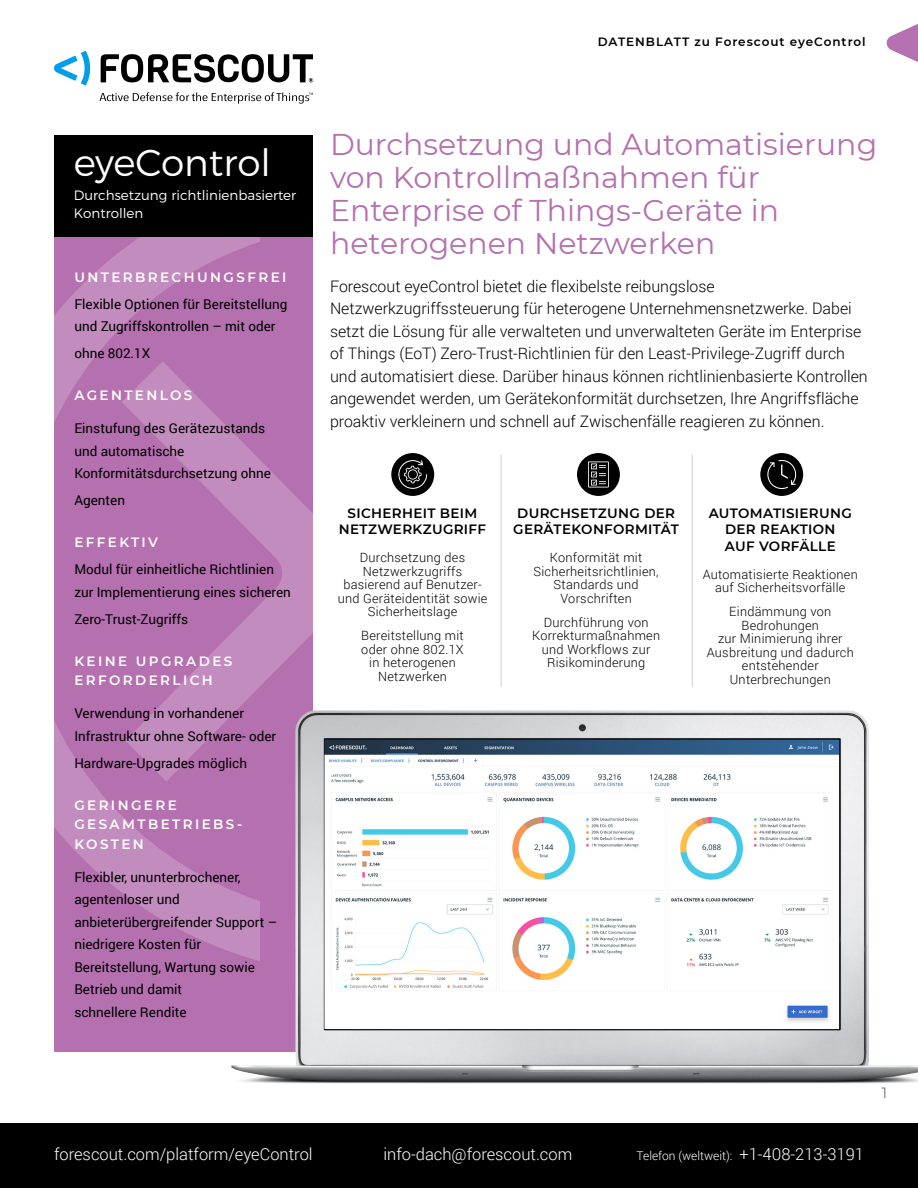
<style>
.page{position:relative;width:918px;height:1188px;background:#fff}
.page>*{position:absolute;margin:0;border:0;box-sizing:border-box;transform-origin:0 0}
.Product_Name{font:300 37.5px "Montserrat";color:#fff}
.Headline_1{font:30px/33px "Montserrat";color:#b570af}
.footer_text{font:300 16.5px "Roboto";color:#fff}
.Body_Copy{font:300 15.9px/22.5px "Roboto";color:#000}
.t1{font:300 15px "Montserrat";color:#808080}
.Highlights_black_tex{font:13.5px/22.5px "Roboto";color:#000}
.Special_column_heade{font:600 13.5px/16.5px "Montserrat";letter-spacing:.025em;color:#000;text-align:center}
.Highllights_white_ti{font:600 13.5px/19.5px "Montserrat";letter-spacing:.18em;color:#fff}
.Product_Description{font:300 13.5px/18px "Montserrat";color:#fff}
.Highlights_black_tex-2{font:600 13.5px "Montserrat";letter-spacing:.18em;color:#fff}
.Body_copy_-_small{font:300 12.75px/13.5px "Roboto";letter-spacing:.02em;color:#000;text-align:center}
.footer_text-2{font:300 12px "Roboto";color:#fff}
.Sheet_Name_Title{font:600 12px "Montserrat";letter-spacing:.08em;color:#000}
.s1{font-size:16.5px}
</style>
<div class="page">
<div style="left:55px;top:135px;width:258px;height:917px;background:#b570af"></div>
<svg style="left:54px;top:182px;width:206px;height:282px"></svg>
<svg style="left:54px;top:678px;width:46px;height:283px"></svg>
<svg style="left:122px;top:361px;width:191px;height:250px"></svg>
<div style="left:55px;top:135px;width:258px;height:102px;background:#000"></div>
<img style="left:100px;top:611px;width:818px;height:473px">
<div style="left:760px;top:453px;width:43px;height:43px;background:#000;border-radius:50%"></div>
<hr style="left:501px;top:454px;width:1px;height:233px;background:#000">
<hr style="left:692px;top:454px;width:1px;height:233px;background:#000">
<svg style="left:886px;top:24px;width:32px;height:38px"></svg>
<div style="left:577px;top:453px;width:43px;height:43px;background:#000;border-radius:50%"></div>
<div style="left:391px;top:453px;width:43px;height:43px;background:#000;border-radius:50%"></div>
<svg style="left:766px;top:459px;width:32px;height:30px"></svg>
<svg style="left:398px;top:460px;width:29px;height:29px"></svg>
<svg style="left:588px;top:461px;width:21px;height:27px"></svg>
<svg style="left:54px;top:51px;width:36px;height:35px"></svg>
<svg style="left:101px;top:54px;width:212px;height:29px"></svg>
<svg style="left:99px;top:92px;width:214px;height:12px"></svg>
<div style="left:0;top:1123px;width:918px;height:65px;background:#000"></div>
<p class="Product_Name" style="left:74px;top:133px;width:199px">eyeControl</p>
<p class="Product_Description" style="left:74px;top:185px;width:224px">Durchsetzung richtlinienbasierter<br>Kontrollen</p>
<p class="Highlights_black_tex-2" style="left:74px;top:267px;width:214px">UNTERBRECHUNGSFREI</p>
<p class="Highlights_black_tex" style="left:74px;top:292px;width:215px">Flexible Optionen für Bereitstellung und Zugriffskontrollen – mit oder</p>
<p class="Highlights_black_tex" style="left:74px;top:341px;width:78px">ohne 802.1X</p>
<p class="Highllights_white_ti" style="left:74px;top:385px;width:120px">AGENTENLOS</p>
<p class="Highlights_black_tex" style="left:74px;top:416px;width:198px">Einstufung des Gerätezustands und automatische<br>Konformitätsdurchsetzung ohne</p>
<p class="Highlights_black_tex" style="left:74px;top:488px;width:52px">Agenten</p>
<p class="Highlights_black_tex-2" style="left:74px;top:533px;width:85px">EFFEKTIV</p>
<p class="Highlights_black_tex" style="left:74px;top:557px;width:218px">Modul für einheitliche Richtlinien zur Implementierung eines sicheren</p>
<p class="Highlights_black_tex" style="left:74px;top:607px;width:115px">Zero-Trust-Zugriffs</p>
<p class="Highllights_white_ti" style="left:74px;top:650px;width:160px">KEINE UPGRADES<br>ERFORDERLICH</p>
<p class="Highlights_black_tex" style="left:74px;top:701px;width:203px">Verwendung in vorhandener<br>Infrastruktur ohne Software- oder</p>
<p class="Highlights_black_tex" style="left:74px;top:751px;width:174px">Hardware-Upgrades möglich</p>
<p class="Highllights_white_ti" style="left:74px;top:794px;width:169px">GERINGERE<br>GESAMTBETRIEBS-<br>KOSTEN</p>
<p class="Highlights_black_tex" style="left:74px;top:865px;width:204px">Flexibler, ununterbrochener, agentenloser und anbieterübergreifender Support – niedrigere Kosten für<br>Bereitstellung, Wartung sowie<br>Betrieb und damit<br>schnellere Rendite</p>
<p class="Sheet_Name_Title" style="left:598px;top:34px;width:269px">DATENBLATT zu Forescout eyeControl</p>
<p class="Headline_1" style="left:330px;top:127px;width:549px">Durchsetzung und Automatisierung von Kontrollmaßnahmen für<br>Enterprise of Things-Geräte in heterogenen Netzwerken</p>
<p class="Body_Copy" style="left:330px;top:274px;width:539px">Forescout eyeControl bietet die flexibelste reibungslose Netzwerkzugriffssteuerung für heterogene Unternehmensnetzwerke. Dabei setzt die Lösung für alle verwalteten und unverwalteten Geräte im Enterprise of Things (EoT) Zero-Trust-Richtlinien für den Least-Privilege-Zugriff durch und automatisiert diese. Darüber hinaus können richtlinienbasierte Kontrollen angewendet werden, um Gerätekonformität durchsetzen, Ihre Angriffsfläche proaktiv verkleinern und schnell auf Zwischenfälle reagieren zu können.</p>
<p class="Special_column_heade" style="left:339px;top:504px;width:149px">SICHERHEIT BEIM<br>NETZWERKZUGRIFF</p>
<p class="Body_copy_-_small" style="left:338px;top:550px;width:151px">Durchsetzung des<br>Netzwerkzugriffs basierend auf Benutzer&shy;und Geräteidentität sowie<br>Sicherheitslage</p>
<p class="Body_copy_-_small" style="left:361px;top:629px;width:104px">Bereitstellung mit oder ohne 802.1X in heterogenen<br>Netzwerken</p>
<p class="Special_column_heade" style="left:513px;top:504px;width:167px;text-align:left">DURCHSETZUNG DER<br>GERÄTEKONFORMITÄT</p>
<p class="Body_copy_-_small" style="left:534px;top:550px;width:127px">Konformität mit<br>Sicherheitsrichtlinien,<br>Standards und<br>Vorschriften</p>
<p class="Body_copy_-_small" style="left:532px;top:615px;width:130px">Durchführung von<br>Korrekturmaßnahmen und Workflows zur<br>Risikominderung</p>
<p class="Special_column_heade" style="left:709px;top:504px;width:145px">AUTOMATISIERUNG<br>DER REAKTION<br>AUF VORFÄLLE</p>
<p class="Body_copy_-_small" style="left:703px;top:567px;width:157px">Automatisierte Reaktionen auf Sicherheitsvorfälle</p>
<p class="Body_copy_-_small" style="left:707px;top:605px;width:149px">Eindämmung von<br>Bedrohungen<br>zur Minimierung ihrer<br>Ausbreitung und dadurch entstehender<br>Unterbrechungen</p>
<p class="t1" style="left:880px;top:1081px;width:11px">1</p>
<p class="footer_text" style="left:54px;top:1143px;width:260px">forescout.com/platform/eyeControl</p>
<p class="footer_text" style="left:384px;top:1143px;width:190px">info-dach@forescout.com</p>
<p class="footer_text-2" style="left:637px;top:1148px;width:229px">Telefon (weltweit): <span class="s1">+1-408-213-3191</span></p>
</div>
